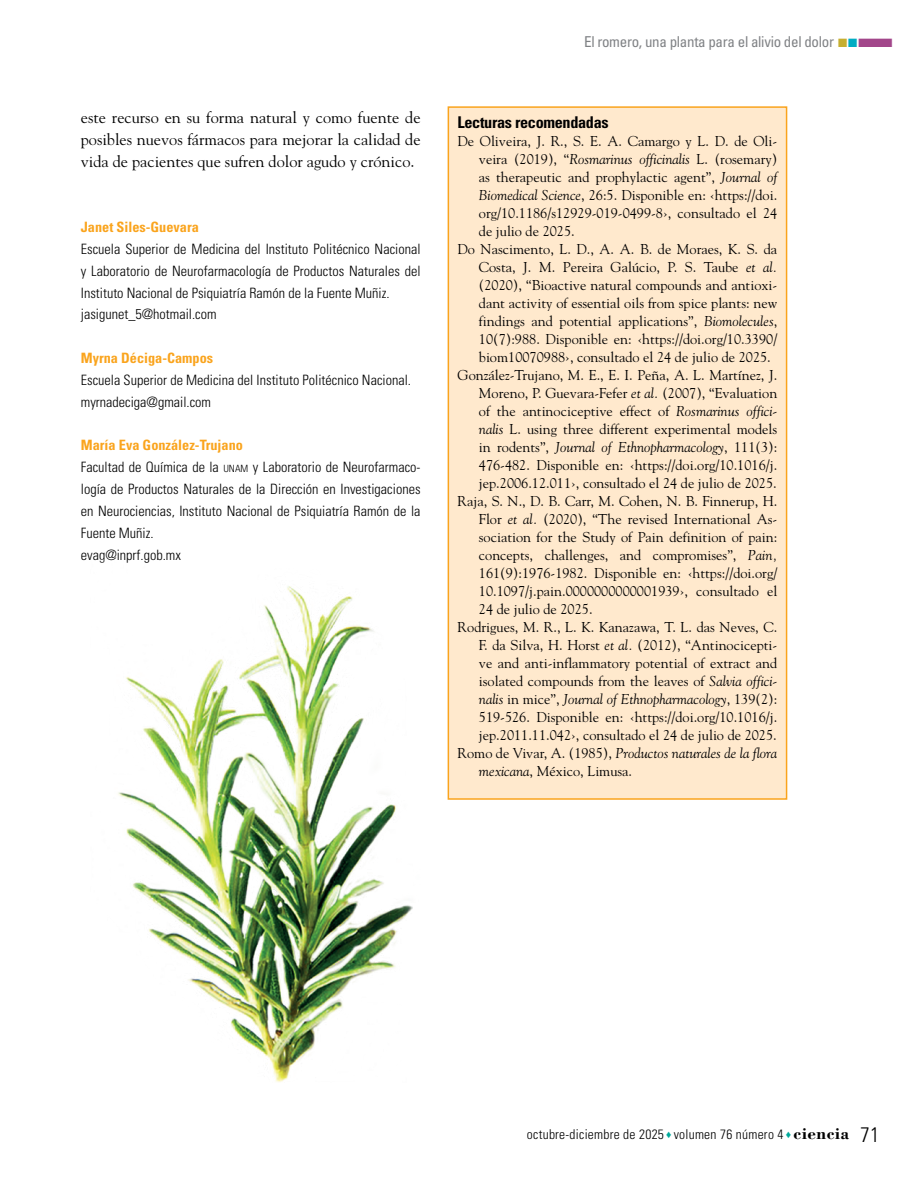
<style>
.page{position:relative;width:915px;height:1191px;background:#fff}
.page>*{position:absolute;margin:0;border:0;box-sizing:border-box;transform-origin:0 0}
.t1{font:16.2px/21.8px "Goudy Std";color:#000;text-align:justify}
.t2{font:700 condensed 16.2px "Univers LT Std";letter-spacing:-.02em;color:#000}
.t3{font:condensed 15px "Univers LT Std";letter-spacing:-.02em;color:#808285}
.t4{font:14.25px "Goudy Std";color:#000}
.t5{font:300 condensed 14.25px/21.8px "Univers LT Std";color:#000}
.t6{font:italic 14.25px "Goudy Std";color:#000}
.t7{font:700 condensed 14.25px "Univers LT Std";color:#faa41d}
.t8{font:300 condensed 13.5px "Univers LT Std";letter-spacing:.02em;color:#000}
.s1{font-weight:700;color:#faa41d}
.s2{font-size:10.05px}
.s3{color:#c6af31}
.s4{color:#00acc3}
.s5{color:#a2468a}
.s6{font-style:italic}
.s7{font-style:normal}
.s8{color:#00a99b}
.s9{font-family:"Bodoni Std";font-weight:700;font-stretch:normal;font-size:17.25px}
.s10{font-size:21px}
</style>
<div class="page">
<div style="left:448px;top:107px;width:338px;height:692px;background:#ffe9cd"></div>
<div style="left:447px;top:106px;width:340px;height:693px;border:2px solid #faa41d"></div>
<img style="left:118px;top:586px;width:295px;height:496px">
<p class="t1" style="left:81px;top:106px;width:341px">este recurso en su forma natural y como fuente de posibles nuevos fármacos para mejorar la calidad de vida de pacientes que sufren dolor agudo y crónico.</p>
<p class="t7" style="left:81px;top:218px;width:119px">Janet Siles-Guevara</p>
<p class="t5" style="left:81px;top:238px;width:341px">Escuela Superior de Medicina del Instituto Politécnico Nacional y Laboratorio de Neurofarmacología de Productos Naturales del Instituto Nacional de Psiquiatría Ramón de la Fuente Muñiz. jasigunet_5@hotmail.com</p>
<p class="t7" style="left:81px;top:349px;width:134px">Myrna Déciga-Campos</p>
<p class="t5" style="left:81px;top:369px;width:331px">Escuela Superior de Medicina del Instituto Politécnico Nacional. myrnadeciga@gmail.com</p>
<p class="t5" style="left:81px;top:434px;width:341px"><span class="s1">María Eva González-Trujano<br></span>Facultad de Química de la <span class="s2">UNAM</span> y Laboratorio de Neurofarmaco&shy;logía de Productos Naturales de la Dirección en Investigaciones en Neurociencias, Instituto Nacional de Psiquiatría Ramón de la Fuente Muñiz.<br>evag@inprf.gob.mx</p>
<p class="t3" style="left:584px;top:32px;width:311px">El romero, una planta para el alivio del dolor <span class="s3">■</span><span class="s4">■</span><span class="s5">■</span></p>
<p class="t2" style="left:457px;top:112px;width:152px">Lecturas recomendadas</p>
<p class="t4" style="left:457px;top:132px;width:321px">De Oliveira, J. R., S. E. A. Camargo y L. D. de Oli-</p>
<p class="t4" style="left:478px;top:150px;width:300px">veira (2019), “<span class="s6">Rosmarinus officinalis</span> L. (rosemary)</p>
<p class="t4" style="left:478px;top:168px;width:300px">as therapeutic and prophylactic agent”, <span class="s6">Journal of</span></p>
<p class="t4" style="left:478px;top:186px;width:300px"><span class="s6">Biomedical Science</span>, 26:5. Disponible en: ‹https://doi.</p>
<p class="t4" style="left:478px;top:204px;width:300px">org/10.1186/s12929-019-0499-8›, consultado el 24</p>
<p class="t4" style="left:478px;top:222px;width:97px">de julio de 2025.</p>
<p class="t4" style="left:457px;top:240px;width:321px">Do Nascimento, L. D., A. A. B. de Moraes, K. S. da</p>
<p class="t4" style="left:478px;top:258px;width:300px">Costa, J. M. Pereira Galúcio, P. S. Taube <span class="s6">et al.</span></p>
<p class="t4" style="left:478px;top:276px;width:300px">(2020), “Bioactive natural compounds and antioxi-</p>
<p class="t4" style="left:478px;top:294px;width:300px">dant activity of essential oils from spice plants: new</p>
<p class="t4" style="left:478px;top:312px;width:300px">findings and potential applications”, <span class="s6">Biomolecules</span>,</p>
<p class="t4" style="left:478px;top:330px;width:300px">10(7):988. Disponible en: ‹https://doi.org/10.3390/</p>
<p class="t4" style="left:478px;top:348px;width:293px">biom10070988›, consultado el 24 de julio de 2025.</p>
<p class="t4" style="left:457px;top:366px;width:321px">González-Trujano, M. E., E. I. Peña, A. L. Martínez, J.</p>
<p class="t4" style="left:478px;top:384px;width:300px">Moreno, P. Guevara-Fefer <span class="s6">et al.</span> (2007), “Evaluation</p>
<p class="t4" style="left:478px;top:402px;width:300px">of the antinociceptive effect of <span class="s6">Rosmarinus offici-</span></p>
<p class="t4" style="left:478px;top:420px;width:300px"><span class="s6">nalis</span> L. using three different experimental models</p>
<p class="t6" style="left:478px;top:438px;width:300px"><span class="s7">in rodents”,</span> Journal of Ethnopharmacology<span class="s7">, 111(3):</span></p>
<p class="t4" style="left:478px;top:456px;width:300px">476-482. Disponible en: ‹https://doi.org/10.1016/j.</p>
<p class="t4" style="left:478px;top:474px;width:299px">jep.2006.12.011›, consultado el 24 de julio de 2025.</p>
<p class="t4" style="left:457px;top:492px;width:321px">Raja, S. N., D. B. Carr, M. Cohen, N. B. Finnerup, H.</p>
<p class="t4" style="left:478px;top:510px;width:300px">Flor <span class="s6">et al.</span> (2020), “The revised International As-</p>
<p class="t4" style="left:478px;top:528px;width:300px">sociation for the Study of Pain definition of pain:</p>
<p class="t4" style="left:478px;top:546px;width:300px">concepts, challenges, and compromises”, <span class="s6">Pain,</span></p>
<p class="t4" style="left:478px;top:564px;width:300px">161(9):1976-1982. Disponible en: ‹https://doi.org/</p>
<p class="t4" style="left:478px;top:582px;width:300px">10.1097/j.pain.0000000000001939›, consultado el</p>
<p class="t4" style="left:478px;top:600px;width:115px">24 de julio de 2025.</p>
<p class="t4" style="left:457px;top:618px;width:321px">Rodrigues, M. R., L. K. Kanazawa, T. L. das Neves, C.</p>
<p class="t4" style="left:478px;top:636px;width:300px">F. da Silva, H. Horst <span class="s6">et al.</span> (2012), “Antinocicepti-</p>
<p class="t4" style="left:478px;top:654px;width:300px">ve and anti-inflammatory potential of extract and</p>
<p class="t4" style="left:478px;top:672px;width:300px">isolated compounds from the leaves of <span class="s6">Salvia offici-</span></p>
<p class="t6" style="left:478px;top:690px;width:300px">nalis <span class="s7">in mice”,</span> Journal of Ethnopharmacology<span class="s7">, 139(2):</span></p>
<p class="t4" style="left:478px;top:708px;width:300px">519-526. Disponible en: ‹https://doi.org/10.1016/j.</p>
<p class="t4" style="left:478px;top:726px;width:299px">jep.2011.11.042›, consultado el 24 de julio de 2025.</p>
<p class="t6" style="left:457px;top:744px;width:321px"><span class="s7">Romo de Vivar, A. (1985),</span> Productos naturales de la flora</p>
<p class="t4" style="left:478px;top:762px;width:155px"><span class="s6">mexicana</span>, México, Limusa.</p>
<p class="t8" style="left:526px;top:1126px;width:354px">octubre-diciembre de 2025 <span class="s8">♦</span> volumen 76 número 4 <span class="s8">♦</span> <span class="s9">ciencia</span> <span class="s10">71</span></p>
</div>
